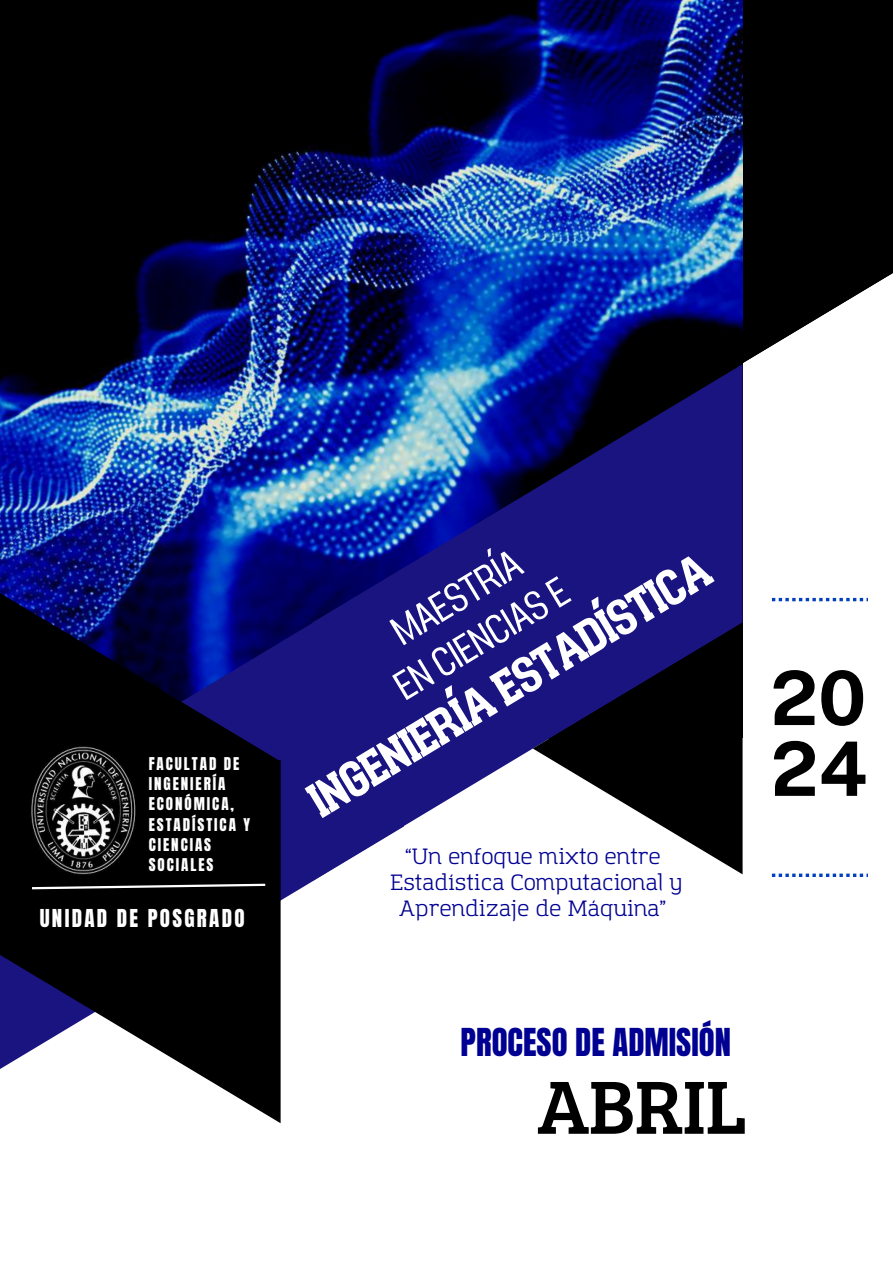
<style>
.page{position:relative;width:893px;height:1264px;background:#fff}
.page>*{position:absolute;margin:0;border:0;box-sizing:border-box;transform-origin:0 0}
.t1{font:77.85px "Bree Serif";letter-spacing:-.01em;color:#000}
.t2{font:700 75px/70.8px "Public Sans";color:#000}
.t3{font:49.5px "Adirek Slab 700";color:#fff}
.t4{font:40.5px/48.4px "Adirek Sans 400";color:#fff;text-align:center}
.t5{font:32.7px "Anton";color:#000092}
.t6{font:21.75px/25.8px "Amazing Grotesk";color:#000092;text-align:center}
.t7{font:21px "Anton";letter-spacing:.11em;color:#fff}
.t8{font:15px/20.2px "Anton";letter-spacing:.13em;color:#fff}
</style>
<div class="page">
<svg style="left:742px;top:0;width:150px;height:372px;background:#242425"></svg>
<img style="left:0;top:0;width:742px;height:568px">
<svg style="left:312px;top:364px;width:430px;height:462px;background:#232e8b"></svg>
<svg style="left:0;top:568px;width:404px;height:516px;fill:#191480"></svg>
<svg style="left:0;top:579px;width:280px;height:180px;background:#040741"></svg>
<svg style="left:0;top:759px;width:280px;height:364px;fill:#000"></svg>
<svg style="left:532px;top:622px;width:210px;height:252px"></svg>
<img style="left:21px;top:734px;width:124px;height:150px">
<svg style="left:771px;top:598px;width:96px;height:3px"></svg>
<svg style="left:771px;top:873px;width:96px;height:4px"></svg>
<svg style="left:30px;top:882px;width:237px;height:8px"></svg>
<p class="t8" style="left:149px;top:753px;width:103px">FACULTAD DE<br>INGENIERÍA<br>ECONÓMICA,<br>ESTADÍSTICA Y<br>CIENCIAS<br>SOCIALES</p>
<p class="t7" style="left:40px;top:903px;width:206px">UNIDAD DE POSGRADO</p>
<h3 class="t4" style="left:360px;top:626px;width:197px;rotate:-31deg">MAESTRÍA<br>EN CIENCIAS E</h3>
<h3 class="t3" style="left:298px;top:778px;width:460px;rotate:-31deg">INGENIERÍA ESTADÍSTICA</h3>
<p class="t6" style="left:390px;top:845px;width:293px">“Un enfoque mixto entre<br>Estadística Computacional y<br>Aprendizaje de Máquina”</p>
<h2 class="t2" style="left:770px;top:662px;width:99px">20<br>24</h2>
<h3 class="t5" style="left:460px;top:1019px;width:272px">PROCESO DE ADMISIÓN</h3>
<h1 class="t1" style="left:537px;top:1049px;width:211px">ABRIL</h1>
</div>
